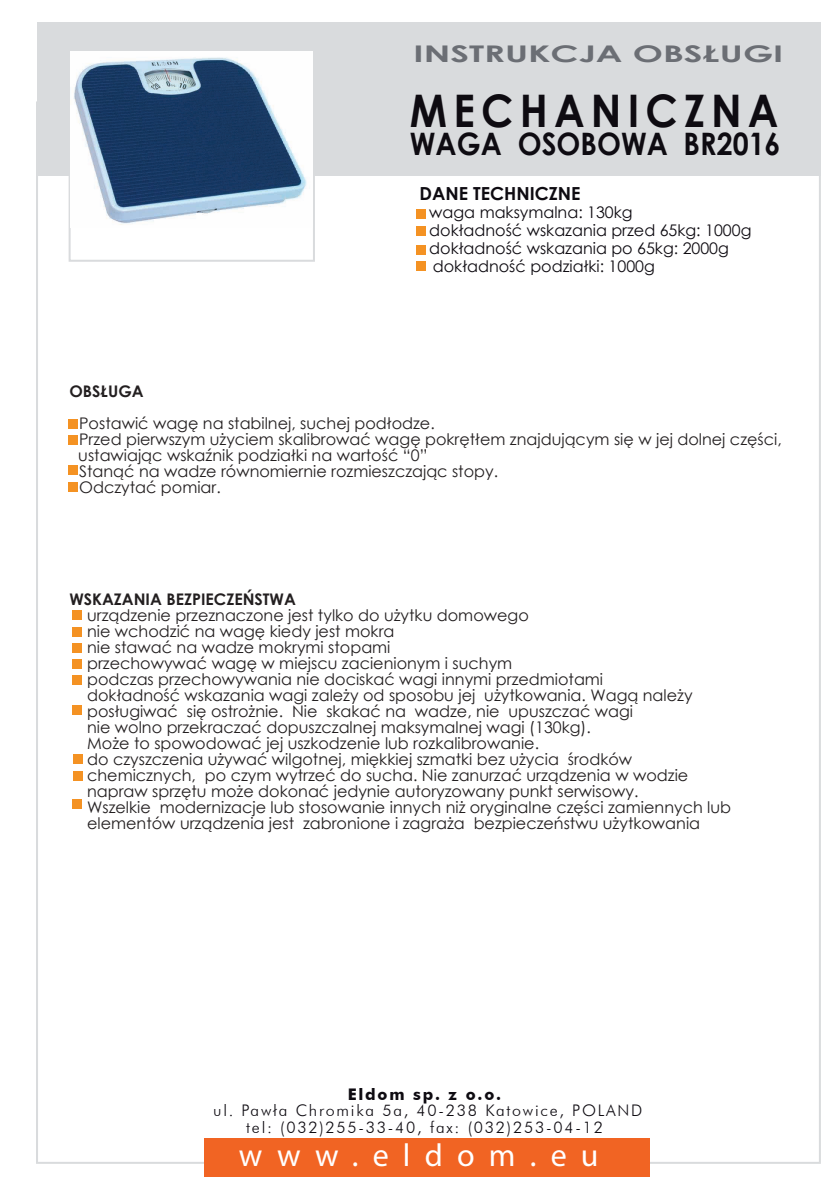
<style>
.page{position:relative;width:840px;height:1191px;background:#fff}
.page>*{position:absolute;margin:0;border:0;box-sizing:border-box;transform-origin:0 0}
.t1{font:700 45px "Century Gothic";letter-spacing:.15em;color:#0e0b11;scale:.92 1}
.t2{font:32px "Myriad Pro";letter-spacing:.445em;color:#fff}
.t3{font:700 31px "Century Gothic";color:#0e0b11;scale:.92 1}
.t4{font:700 23px "Century Gothic";color:#6b6e74;scale:1.57 1}
.t5{font:700 18px "Century Gothic";color:#0e0b11}
.t6{font:16px/16px "Century Gothic";color:#231f20}
.t7{font:16px/18px "Century Gothic";color:#0e0b11}
.t8{font:300 16px/16px "Futura BT";letter-spacing:.11em;color:#0e0b11;text-align:center}
.t9{font:700 16px "Century Gothic";color:#231f20}
.t10{font:700 16px "Futura BT";letter-spacing:.11em;color:#0e0b11}
</style>
<div class="page">
<div style="left:37px;top:22px;width:783px;height:154px;background:#d9dbdd"></div>
<div style="left:69px;top:39px;width:246px;height:223px;border:2px solid #d9dbdd"></div>
<div style="left:415px;top:209px;width:10px;height:10px;background:#f49223"></div>
<div style="left:415px;top:226px;width:10px;height:10px;background:#f49223"></div>
<div style="left:415px;top:245px;width:10px;height:10px;background:#f49223"></div>
<div style="left:415px;top:262px;width:10px;height:9px;background:#f49223"></div>
<div style="left:68px;top:482px;width:10px;height:10px;background:#f49223"></div>
<div style="left:68px;top:465px;width:10px;height:10px;background:#f49223"></div>
<div style="left:72px;top:799px;width:10px;height:9px;background:#f49223"></div>
<div style="left:72px;top:610px;width:10px;height:10px;background:#f49223"></div>
<div style="left:72px;top:627px;width:10px;height:9px;background:#f49223"></div>
<div style="left:72px;top:643px;width:10px;height:10px;background:#f49223"></div>
<div style="left:72px;top:659px;width:10px;height:10px;background:#f49223"></div>
<div style="left:72px;top:675px;width:10px;height:10px;background:#f49223"></div>
<div style="left:72px;top:705px;width:10px;height:10px;background:#f49223"></div>
<div style="left:73px;top:754px;width:10px;height:10px;background:#f49223"></div>
<div style="left:73px;top:771px;width:10px;height:10px;background:#f49223"></div>
<div style="left:68px;top:419px;width:10px;height:10px;background:#f49223"></div>
<div style="left:68px;top:435px;width:10px;height:10px;background:#f49223"></div>
<div style="left:205px;top:1138px;width:444px;height:39px;background:#f16423"></div>
<img style="left:71px;top:52px;width:241px;height:176px">
<h3 class="t4" style="left:413px;top:36px;width:237px">INSTRUKCJA OBSŁUGI</h3>
<h1 class="t1" style="left:410px;top:76px;width:402px">MECHANICZNA</h1>
<h3 class="t3" style="left:410px;top:120px;width:404px">WAGA OSOBOWA BR2016</h3>
<p class="t5" style="left:419px;top:180px;width:162px">DANE TECHNICZNE</p>
<p class="t7" style="left:419px;top:203px;width:214px">- waga maksymalna: 130kg</p>
<p class="t7" style="left:419px;top:221px;width:333px">- dokładność wskazania przed 65kg: 1000g</p>
<p class="t7" style="left:432px;top:239px;width:297px;text-indent:-13px">- dokładność wskazania po 65kg: 2000g dokładność podziałki: 1000g</p>
<p class="t9" style="left:69px;top:378px;width:76px">OBSŁUGA</p>
<p class="t6" style="left:69px;top:414px;width:366px">- Postawić wagę na stabilnej, suchej podłodze.</p>
<p class="t6" style="left:78px;top:430px;width:704px;text-indent:-9px">- Przed pierwszym użyciem skalibrować wagę pokrętłem znajdującym się w jej dolnej części, ustawiając wskaźnik podziałki na wartość “0”</p>
<p class="t6" style="left:69px;top:462px;width:430px">- Stanąć na wadze równomiernie rozmieszczając stopy.</p>
<p class="t6" style="left:69px;top:478px;width:153px">- Odczytać pomiar.</p>
<p class="t9" style="left:69px;top:586px;width:228px">WSKAZANIA BEZPIECZEŃSTWA</p>
<p class="t6" style="left:87px;top:606px;width:645px">urządzenie przeznaczone jest tylko do użytku domowego<br>nie wchodzić na wagę kiedy jest mokra<br>nie stawać na wadze mokrymi stopami<br>przechowywać wagę w miejscu zacienionym i suchym<br>podczas przechowywania nie dociskać wagi innymi przedmiotami<br>dokładność wskazania wagi zależy od sposobu jej użytkowania. Wagą należy posługiwać się ostrożnie. Nie skakać na wadze, nie upuszczać wagi<br>nie wolno przekraczać dopuszczalnej maksymalnej wagi (130kg).<br>Może to spowodować jej uszkodzenie lub rozkalibrowanie.<br>do czyszczenia używać wilgotnej, miękkiej szmatki bez użycia środków chemicznych, po czym wytrzeć do sucha. Nie zanurzać urządzenia w wodzie napraw sprzętu może dokonać jedynie autoryzowany punkt serwisowy.<br>Wszelkie modernizacje lub stosowanie innych niż oryginalne części zamiennych lub elementów urządzenia jest zabronione i zagraża bezpieczeństwu użytkowania</p>
<p class="t10" style="left:347px;top:1085px;width:155px">Eldom sp. z o.o.</p>
<p class="t8" style="left:213px;top:1102px;width:430px">ul. Pawła Chromika 5a, 40-238 Katowice, POLAND tel: (032)255-33-40, fax: (032)253-04-12</p>
<h2 class="t2" style="left:239px;top:1135px;width:361px">www.eldom.eu</h2>
</div>
